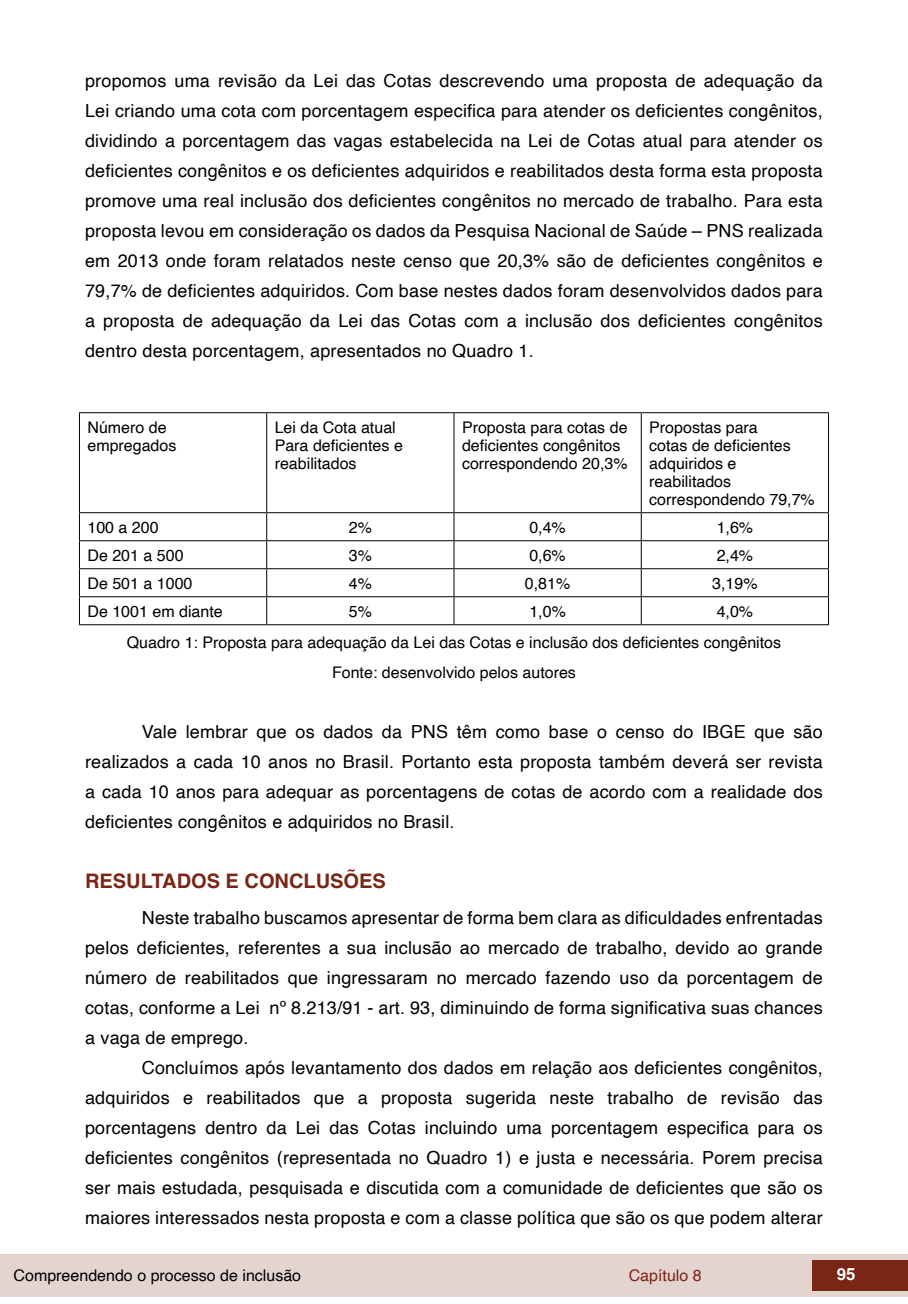
<style>
.page{position:relative;width:908px;height:1304px;background:#fff}
.page>*{position:absolute;margin:0;border:0;box-sizing:border-box;transform-origin:0 0}
.t1{font:700 20px "Helvetica";color:#7a2616}
.t2{font:18px/30px "Helvetica";letter-spacing:.01em;color:#000;text-align:justify}
.t3{font:700 16.8px "Helvetica";color:#fff}
.t4{font:16px/18px "Helvetica";color:#000}
.t5{font:16px "Helvetica";color:#7a2616}
</style>
<div class="page">
<div style="left:0;top:1254px;width:906px;height:43px;background:#e4d4d0"></div>
<div style="left:812px;top:1261px;width:95px;height:30px;background:#7a2616"></div>
<hr style="left:79px;top:412px;width:187px;height:1px;background:#000">
<hr style="left:79px;top:413px;width:1px;height:99px;background:#000">
<hr style="left:266px;top:412px;width:188px;height:1px;background:#000">
<hr style="left:266px;top:413px;width:1px;height:99px;background:#000">
<hr style="left:454px;top:412px;width:187px;height:1px;background:#000">
<hr style="left:453px;top:413px;width:1px;height:99px;background:#000">
<hr style="left:641px;top:412px;width:187px;height:1px;background:#000">
<hr style="left:640px;top:413px;width:1px;height:99px;background:#000">
<hr style="left:827px;top:413px;width:1px;height:99px;background:#000">
<hr style="left:79px;top:512px;width:187px;height:1px;background:#000">
<hr style="left:266px;top:512px;width:188px;height:1px;background:#000">
<hr style="left:454px;top:512px;width:187px;height:1px;background:#000">
<hr style="left:641px;top:512px;width:187px;height:1px;background:#000">
<hr style="left:79px;top:540px;width:187px;height:1px;background:#000">
<hr style="left:266px;top:540px;width:188px;height:1px;background:#000">
<hr style="left:454px;top:540px;width:187px;height:1px;background:#000">
<hr style="left:641px;top:540px;width:187px;height:1px;background:#000">
<hr style="left:79px;top:568px;width:187px;height:1px;background:#000">
<hr style="left:266px;top:568px;width:188px;height:1px;background:#000">
<hr style="left:454px;top:568px;width:187px;height:1px;background:#000">
<hr style="left:641px;top:568px;width:187px;height:1px;background:#000">
<hr style="left:79px;top:596px;width:187px;height:1px;background:#000">
<svg style="left:79px;top:513px;width:1px;height:111px"></svg>
<hr style="left:266px;top:596px;width:188px;height:1px;background:#000">
<svg style="left:266px;top:513px;width:1px;height:111px"></svg>
<hr style="left:454px;top:596px;width:187px;height:1px;background:#000">
<svg style="left:453px;top:513px;width:1px;height:111px"></svg>
<hr style="left:641px;top:596px;width:187px;height:1px;background:#000">
<svg style="left:640px;top:513px;width:1px;height:111px"></svg>
<hr style="left:79px;top:624px;width:187px;height:1px;background:#000">
<hr style="left:266px;top:624px;width:188px;height:1px;background:#000">
<hr style="left:454px;top:624px;width:187px;height:1px;background:#000">
<hr style="left:641px;top:624px;width:187px;height:1px;background:#000">
<p class="t2" style="left:85px;top:66px;width:738px">propomos uma revisão da Lei das Cotas descrevendo uma proposta de adequação da Lei criando uma cota com porcentagem especifica para atender os deficientes congênitos, dividindo a porcentagem das vagas estabelecida na Lei de Cotas atual para atender os deficientes congênitos e os deficientes adquiridos e reabilitados desta forma esta proposta promove uma real inclusão dos deficientes congênitos no mercado de trabalho. Para esta proposta levou em consideração os dados da Pesquisa Nacional de Saúde – PNS realizada em 2013 onde foram relatados neste censo que 20,3% são de deficientes congênitos e 79,7% de deficientes adquiridos. Com base nestes dados foram desenvolvidos dados para a proposta de adequação da Lei das Cotas com a inclusão dos deficientes congênitos dentro desta porcentagem, apresentados no Quadro 1.</p>
<p class="t4" style="left:87px;top:419px;width:90px">Número de empregados</p>
<p class="t4" style="left:274px;top:419px;width:130px">Lei da Cota atual<br>Para deficientes e reabilitados</p>
<p class="t4" style="left:462px;top:419px;width:167px">Proposta para cotas de deficientes congênitos correspondendo 20,3%</p>
<p class="t4" style="left:649px;top:419px;width:167px">Propostas para<br>cotas de deficientes adquiridos e reabilitados correspondendo 79,7%</p>
<p class="t4" style="left:87px;top:519px;width:73px">100 a 200</p>
<p class="t4" style="left:348px;top:519px;width:25px">2%</p>
<p class="t4" style="left:529px;top:519px;width:38px">0,4%</p>
<p class="t4" style="left:716px;top:519px;width:38px">1,6%</p>
<p class="t4" style="left:87px;top:547px;width:98px">De 201 a 500</p>
<p class="t4" style="left:348px;top:547px;width:25px">3%</p>
<p class="t4" style="left:529px;top:547px;width:38px">0,6%</p>
<p class="t4" style="left:716px;top:547px;width:38px">2,4%</p>
<p class="t4" style="left:87px;top:575px;width:106px">De 501 a 1000</p>
<p class="t4" style="left:348px;top:575px;width:25px">4%</p>
<p class="t4" style="left:524px;top:575px;width:47px">0,81%</p>
<p class="t4" style="left:711px;top:575px;width:47px">3,19%</p>
<p class="t4" style="left:87px;top:603px;width:137px">De 1001 em diante</p>
<p class="t4" style="left:348px;top:603px;width:25px">5%</p>
<p class="t4" style="left:529px;top:603px;width:38px">1,0%</p>
<p class="t4" style="left:716px;top:603px;width:38px">4,0%</p>
<p class="t4" style="left:127px;top:634px;width:655px">Quadro 1: Proposta para adequação da Lei das Cotas e inclusão dos deficientes congênitos</p>
<p class="t4" style="left:332px;top:664px;width:245px">Fonte: desenvolvido pelos autores</p>
<p class="t2" style="left:85px;top:718px;width:738px;text-indent:57px">Vale lembrar que os dados da PNS têm como base o censo do IBGE que são realizados a cada 10 anos no Brasil. Portanto esta proposta também deverá ser revista a cada 10 anos para adequar as porcentagens de cotas de acordo com a realidade dos deficientes congênitos e adquiridos no Brasil.</p>
<p class="t1" style="left:85px;top:869px;width:302px">RESULTADOS E CONCLUSÕES</p>
<p class="t2" style="left:85px;top:903px;width:738px;text-indent:57px">Neste trabalho buscamos apresentar de forma bem clara as dificuldades enfrentadas pelos deficientes, referentes a sua inclusão ao mercado de trabalho, devido ao grande número de reabilitados que ingressaram no mercado fazendo uso da porcentagem de cotas, conforme a Lei nº 8.213/91 - art. 93, diminuindo de forma significativa suas chances a vaga de emprego.</p>
<p class="t2" style="left:85px;top:1053px;width:738px;text-indent:57px">Concluímos após levantamento dos dados em relação aos deficientes congênitos, adquiridos e reabilitados que a proposta sugerida neste trabalho de revisão das porcentagens dentro da Lei das Cotas incluindo uma porcentagem especifica para os deficientes congênitos (representada no Quadro 1) e justa e necessária. Porem precisa ser mais estudada, pesquisada e discutida com a comunidade de deficientes que são os maiores interessados nesta proposta e com a classe política que são os que podem alterar</p>
<p class="t4" style="left:14px;top:1267px;width:289px">Compreendendo o processo de inclusão</p>
<p class="t5" style="left:628px;top:1263px;width:74px">Capítulo 8</p>
<p class="t3" style="left:836px;top:1264px;width:20px">95</p>
</div>
